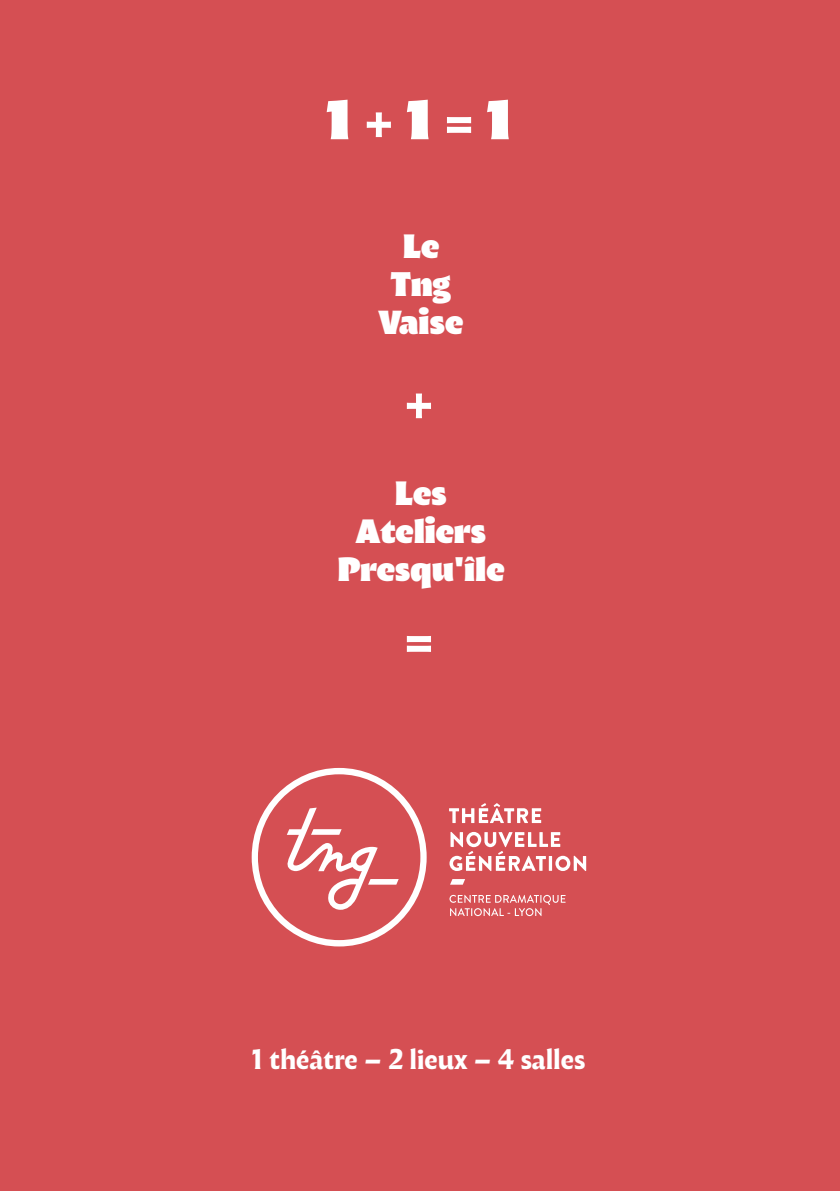
<style>
.page{position:relative;width:840px;height:1191px;background:#fff}
.page>*{position:absolute;margin:0;border:0;box-sizing:border-box;transform-origin:0 0}
.t1{font:54px "Malik Heavy Display";color:#fff}
.t2{font:32.4px/37.8px "Malik Heavy Display";color:#fff;text-align:center}
.t3{font:700 27px "Malik";color:#fff}
</style>
<div class="page">
<div style="left:0;top:0;width:839px;height:1191px;background:#d54f53"></div>
<svg style="left:450px;top:879px;width:15px;height:5px"></svg>
<svg style="left:449px;top:895px;width:116px;height:21px"></svg>
<svg style="left:449px;top:803px;width:92px;height:20px"></svg>
<svg style="left:449px;top:832px;width:137px;height:39px"></svg>
<svg style="left:251px;top:768px;width:175px;height:178px"></svg>
<p class="t1" style="left:326px;top:79px;width:186px">1 + 1 = 1</p>
<p class="t2" style="left:378px;top:225px;width:86px">Le<br>Tng<br>Vaise</p>
<p class="t1" style="left:405px;top:360px;width:28px">+</p>
<p class="t2" style="left:337px;top:472px;width:169px">Les<br>Ateliers<br>Presqu'île</p>
<p class="t1" style="left:405px;top:598px;width:28px">=</p>
<p class="t3" style="left:252px;top:1040px;width:334px">1 théâtre – 2 lieux – 4 salles</p>
</div>
